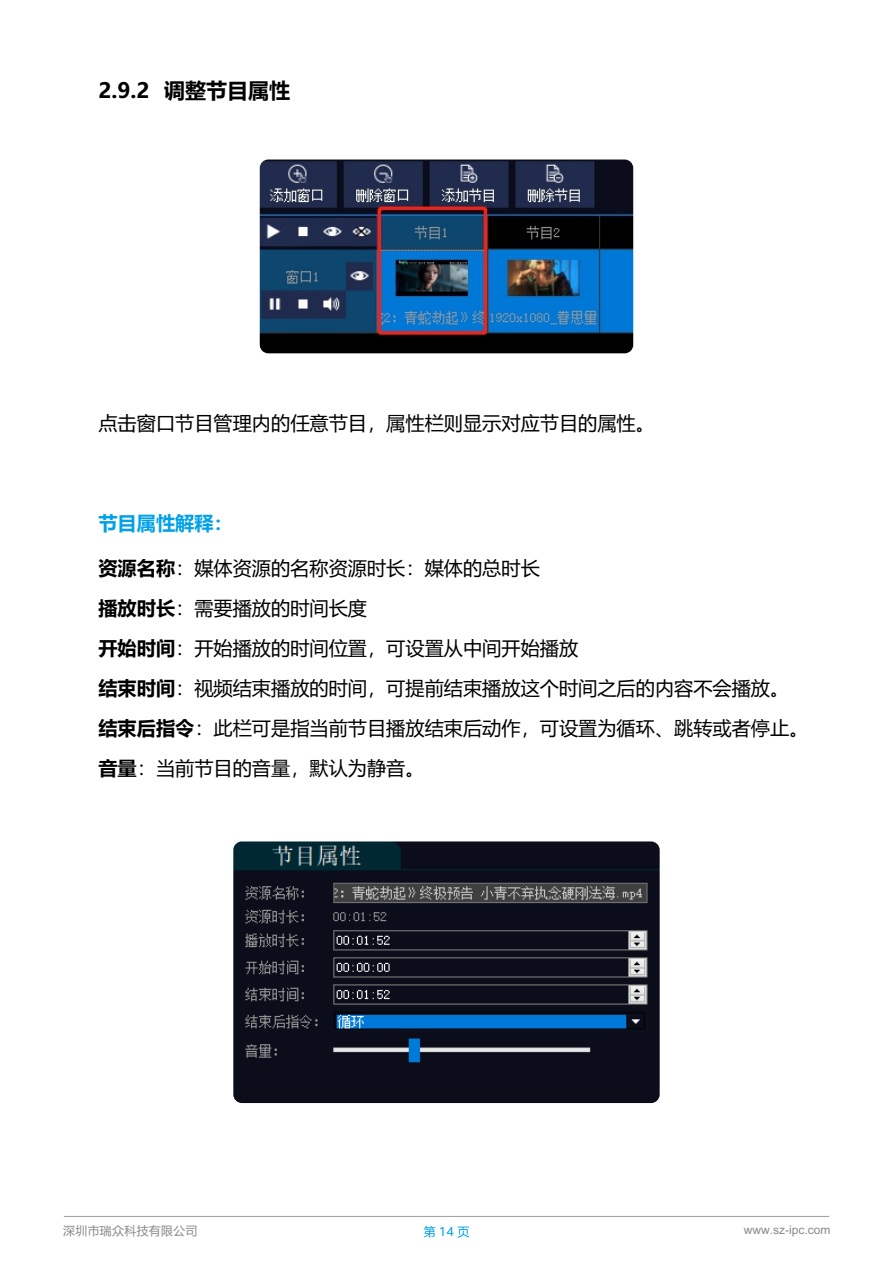
<style>
.page{position:relative;width:893px;height:1263px;background:#fff}
.page>*{position:absolute;margin:0;border:0;box-sizing:border-box;transform-origin:0 0}
.t1{font:700 21px "Microsoft Ya Hei";color:#000}
.t2{font:19.2px/39.9px "Microsoft Ya Hei";color:#000}
.t3{font:700 19.2px "Microsoft Ya Hei";color:#00a1e9}
.t4{font:12px "Arial Unicode MS";color:#898989}
.t5{font:12px "Microsoft Ya Hei";letter-spacing:.03em;color:#898989}
.t6{font:12px "Microsoft Ya Hei";color:#00a1e9}
.s1{font-weight:700}
</style>
<div class="page">
<hr style="left:64px;top:1216px;width:765px;height:1px;background:#9f9fa0">
<img style="left:260px;top:159px;width:373px;height:194px;border-radius:9px">
<img style="left:233px;top:841px;width:427px;height:262px;border-radius:9px">
<p class="t1" style="left:98px;top:81px;width:193px">2.9.2 调整节目属性</p>
<p class="t2" style="left:98px;top:405px;width:558px">点击窗口节目管理内的任意节目，属性栏则显示对应节目的属性。</p>
<p class="t3" style="left:98px;top:514px;width:136px">节目属性解释：</p>
<p class="t2" style="left:98px;top:549px;width:712px"><span class="s1">资源名称</span>：媒体资源的名称资源时长：媒体的总时长<br><span class="s1">播放时长</span>：需要播放的时间长度<br><span class="s1">开始时间</span>：开始播放的时间位置，可设置从中间开始播放<br><span class="s1">结束时间</span>：视频结束播放的时间，可提前结束播放这个时间之后的内容不会播放。<span class="s1">结束后指令</span>：此栏可是指当前节目播放结束后动作，可设置为循环、跳转或者停止。<span class="s1">音量</span>：当前节目的音量，默认为静音。</p>
<p class="t5" style="left:63px;top:1225px;width:136px">深圳市瑞众科技有限公司</p>
<p class="t6" style="left:424px;top:1226px;width:47px">第 14 页</p>
<p class="t4" style="left:744px;top:1225px;width:88px">www.sz-ipc.com</p>
</div>
